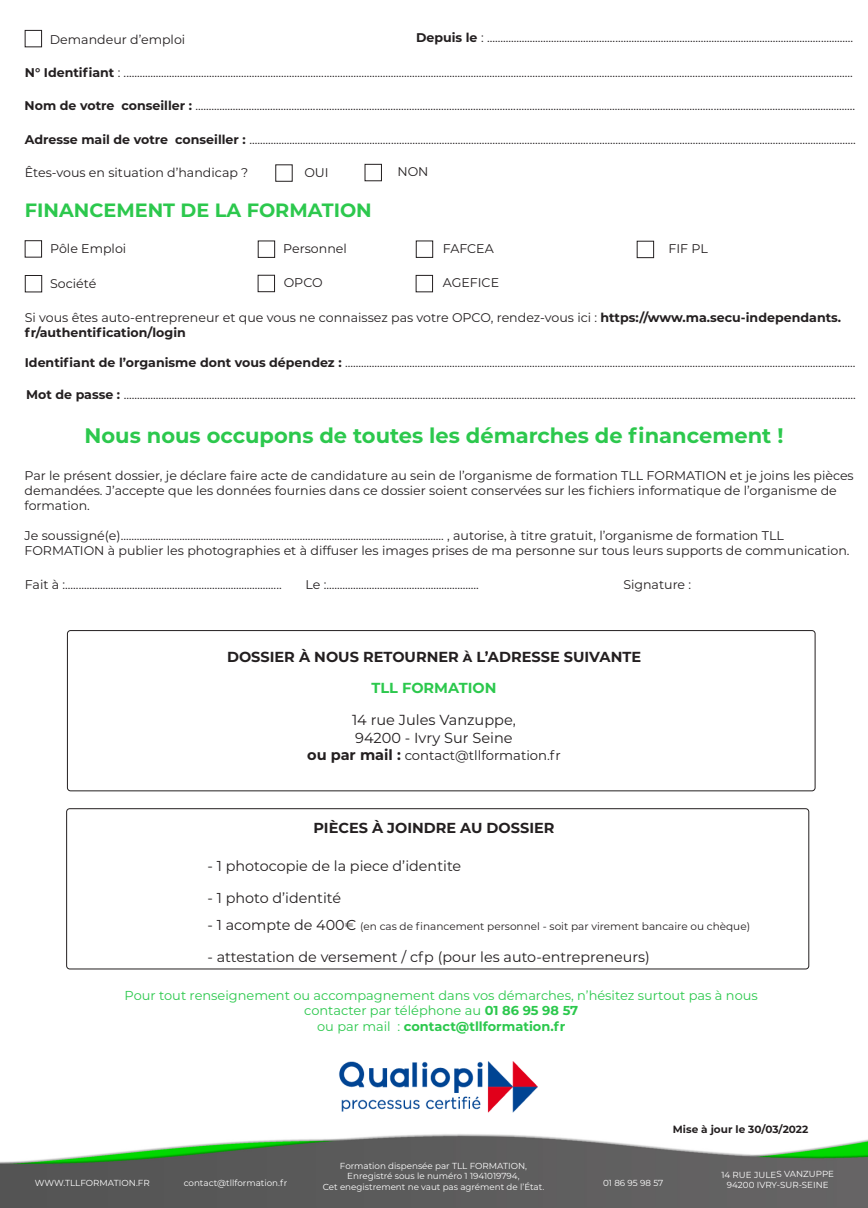
<style>
.page{position:relative;width:868px;height:1208px;background:#fff}
.page>*{position:absolute;margin:0;border:0;box-sizing:border-box;transform-origin:0 0}
.t1{font:700 21px "Montserrat";color:#2cc84d}
.t2{font:700 19.25px "Montserrat";color:#2cc84d}
.t3{font:700 14.52px "Montserrat";color:#231f20}
.t4{font:14.52px "Montserrat";color:#231f20}
.t5{font:700 14.52px "Montserrat";color:#2cc84d}
.t6{font:700 14.49px "Montserrat";color:#231f20}
.t7{font:14.35px "Montserrat";color:#231f20}
.t8{font:13.2px "Montserrat";color:#231f20}
.t9{font:12.95px/15.5px "Montserrat";color:#2cc84d;text-align:center}
.t10{font:700 12.95px "Montserrat";color:#2cc84d}
.t11{font:12.6px/15.1px "Montserrat";color:#231f20}
.t12{font:10.5px "Montserrat";color:#231f20}
.t13{font:700 10.5px "Montserrat";color:#231f20}
.t14{font:8.75px "Montserrat";color:#fff}
.s1{font-weight:700}
.s2{font-weight:700;font-size:14.52px}
.s3{font-size:14.35px}
.s4{font-weight:400}
</style>
<div class="page">
<img style="left:0;top:1134px;width:868px;height:74px">
<div style="left:258px;top:241px;width:17px;height:17px;border:1px solid #231f20"></div>
<div style="left:25px;top:241px;width:17px;height:16px;border:1px solid #231f20"></div>
<div style="left:25px;top:275px;width:17px;height:17px;border:1px solid #231f20"></div>
<div style="left:416px;top:241px;width:17px;height:17px;border:1px solid #231f20"></div>
<div style="left:637px;top:241px;width:17px;height:17px;border:1px solid #231f20"></div>
<div style="left:416px;top:275px;width:17px;height:17px;border:1px solid #231f20"></div>
<div style="left:258px;top:275px;width:17px;height:17px;border:1px solid #231f20"></div>
<div style="left:67px;top:630px;width:748px;height:161px;border:1px solid #231f20;border-radius:3px"></div>
<img style="left:339px;top:1061px;width:199px;height:52px">
<div style="left:25px;top:30px;width:17px;height:17px;border:1px solid #231f20"></div>
<div style="left:66px;top:808px;width:743px;height:161px;border:1px solid #231f20;border-radius:3px"></div>
<div style="left:365px;top:164px;width:17px;height:17px;border:1px solid #231f20"></div>
<p class="t11" style="left:416px;top:30px;width:438px"><span class="s1">Depuis le</span> : .........................................................................................................................................</p>
<p class="t11" style="left:25px;top:64px;width:829px"><span class="s1">N° Identifiant</span> : .................................................................................................................................................................................................................................................................................</p>
<p class="t11" style="left:50px;top:31px;width:137px">Demandeur d’emploi</p>
<p class="t11" style="left:25px;top:97px;width:832px"><span class="s1">Nom de votre conseiller :</span> .......................................................................................................................................................................................................................................................</p>
<p class="t11" style="left:25px;top:131px;width:832px"><span class="s1">Adresse mail de votre conseiller :</span> ...................................................................................................................................................................................................................................</p>
<p class="t11" style="left:25px;top:164px;width:225px">Êtes-vous en situation d’handicap ?</p>
<p class="t11" style="left:304px;top:164px;width:26px">OUI</p>
<p class="t11" style="left:397px;top:164px;width:33px">NON</p>
<p class="t2" style="left:25px;top:196px;width:348px">FINANCEMENT DE LA FORMATION</p>
<p class="t11" style="left:50px;top:241px;width:78px">Pôle Emploi</p>
<p class="t11" style="left:283px;top:241px;width:65px">Personnel</p>
<p class="t11" style="left:50px;top:275px;width:48px">Société</p>
<p class="t11" style="left:443px;top:241px;width:52px">FAFCEA</p>
<p class="t11" style="left:669px;top:241px;width:41px">FIF PL</p>
<p class="t11" style="left:284px;top:275px;width:41px">OPCO</p>
<p class="t11" style="left:443px;top:275px;width:58px">AGEFICE</p>
<p class="t11" style="left:25px;top:309px;width:818px">Si vous êtes auto-entrepreneur et que vous ne connaissez pas votre OPCO, rendez-vous ici : <span class="s1">https://www.ma.secu-independants. fr/authentification/login</span></p>
<p class="t11" style="left:25px;top:355px;width:832px"><span class="s1">Identifiant de l’organisme dont vous dépendez :</span> ...............................................................................................................................................................................................</p>
<p class="t11" style="left:26px;top:387px;width:831px"><span class="s1">Mot de passe :</span> ..................................................................................................................................................................................................................................................................................</p>
<p class="t1" style="left:85px;top:420px;width:700px">Nous nous occupons de toutes les démarches de financement !</p>
<p class="t11" style="left:25px;top:467px;width:831px">Par le présent dossier, je déclare faire acte de candidature au sein de l’organisme de formation TLL FORMATION et je joins les pièces demandées. J’accepte que les données fournies dans ce dossier soient conservées sur les fichiers informatique de l’organisme de formation.</p>
<p class="t11" style="left:25px;top:528px;width:761px">Je soussigné(e)......................................................................................................................... , autorise, à titre gratuit, l’organisme de formation TLL</p>
<p class="t11" style="left:25px;top:543px;width:826px">FORMATION à publier les photographies et à diffuser les images prises de ma personne sur tous leurs supports de communication.</p>
<p class="t11" style="left:25px;top:577px;width:258px">Fait à :.................................................................................</p>
<p class="t11" style="left:306px;top:577px;width:175px">Le :.........................................................</p>
<p class="t11" style="left:623px;top:577px;width:69px">Signature :</p>
<p class="t3" style="left:227px;top:646px;width:416px">DOSSIER À NOUS RETOURNER à L’ADRESSE SUIVANTE</p>
<p class="t5" style="left:372px;top:677px;width:126px">TLL FORMATION</p>
<p class="t4" style="left:352px;top:710px;width:165px">14 rue Jules Vanzuppe,</p>
<p class="t4" style="left:355px;top:728px;width:159px">94200 - Ivry Sur Seine</p>
<p class="t8" style="left:307px;top:746px;width:255px"><span class="s2">ou par mail :</span> contact@tllformation.fr</p>
<p class="t6" style="left:314px;top:817px;width:242px">PIÈCES À JOINDRE AU DOSSIER</p>
<p class="t7" style="left:208px;top:856px;width:255px">- 1 photocopie de la piece d’identite</p>
<p class="t7" style="left:208px;top:888px;width:135px">- 1 photo d’identité</p>
<p class="t12" style="left:208px;top:919px;width:544px"><span class="s3">- 1 acompte de 400€</span> (en cas de financement personnel - soit par virement bancaire ou chèque)</p>
<p class="t7" style="left:208px;top:947px;width:444px">- attestation de versement / cfp (pour les auto-entrepreneurs)</p>
<p class="t9" style="left:125px;top:987px;width:635px">Pour tout renseignement ou accompagnement dans vos démarches, n’hésitez surtout pas à nous contacter par téléphone au <span class="s1">01 86 95 98 57</span></p>
<p class="t10" style="left:317px;top:1017px;width:250px"><span class="s4">ou par mail :</span> contact@tllformation.fr</p>
<p class="t13" style="left:673px;top:1122px;width:137px">Mise à jour le 30/03/2022</p>
<p class="t14" style="left:340px;top:1160px;width:189px">Formation dispensée par TLL FORMATION,</p>
<p class="t14" style="left:347px;top:1170px;width:174px">Enregistré sous le numéro 1 1941019794,</p>
<p class="t14" style="left:184px;top:1176px;width:105px">contact@tllformation.fr</p>
<p class="t14" style="left:603px;top:1176px;width:62px">01 86 95 98 57</p>
<p class="t14" style="left:35px;top:1176px;width:117px">WWW.TLLFORMATION.FR</p>
<p class="t14" style="left:323px;top:1181px;width:223px">Cet enegistrement ne vaut pas agrément de l’État.</p>
<p class="t14" style="left:721px;top:1169px;width:114px;rotate:-1deg">14 RUE JULES VANZUPPE</p>
<p class="t14" style="left:727px;top:1180px;width:103px;rotate:-1deg">94200 IVRY-SUR-SEINE</p>
</div>
